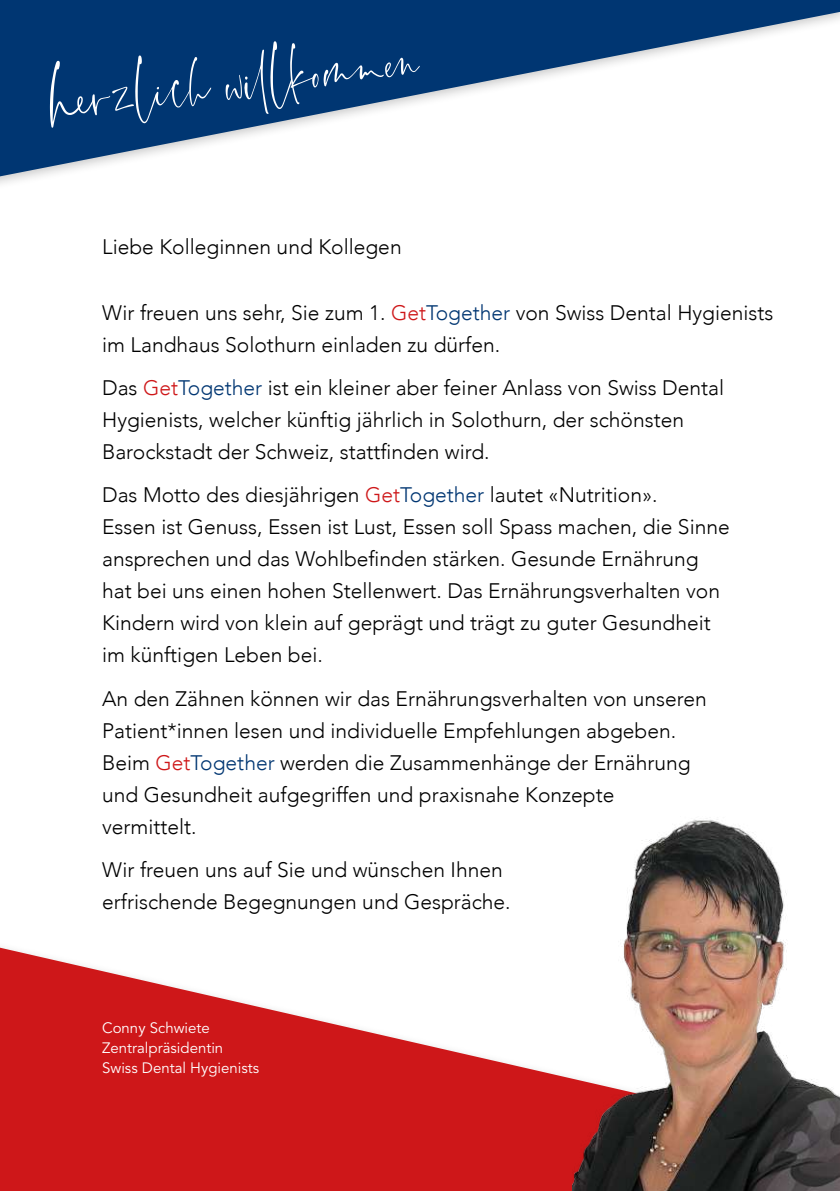
<style>
.page{position:relative;width:840px;height:1191px;background:#fff}
.page>*{position:absolute;margin:0;border:0;box-sizing:border-box;transform-origin:0 0}
.t1{font:64.8px "Santorini";color:#fff}
.t2{font:300 21px/32px "Avenir";color:#000}
.t3{font:15px/20px "Avenir LT";color:#fff}
.s1{color:#ce1719}
.s2{color:#003672}
</style>
<div class="page">
<svg style="left:0;top:947px;width:572px;height:244px;fill:#ce1719"></svg>
<svg style="left:0;top:0;width:839px;height:176px;fill:#003672"></svg>
<img style="left:572px;top:819px;width:267px;height:372px">
<h1 class="t1" style="left:45px;top:63px;width:402px;rotate:-6deg">he rzlich willkommen</h1>
<p class="t2" style="left:102px;top:230px;width:301px">Liebe Kolleginnen und Kollegen</p>
<p class="t2" style="left:102px;top:296px;width:672px">Wir freuen uns sehr, Sie zum 1. <span class="s1">Get</span><span class="s2">Together</span> von Swiss Dental Hygienists im Landhaus Solothurn einladen zu dürfen.</p>
<p class="t2" style="left:102px;top:372px;width:623px">Das <span class="s1">Get</span><span class="s2">Together</span> ist ein kleiner aber feiner Anlass von Swiss Dental<br>Hygienists, welcher künftig jährlich in Solothurn, der schönsten<br>Barockstadt der Schweiz, stattfinden wird.</p>
<p class="t2" style="left:102px;top:479px;width:628px">Das Motto des diesjährigen <span class="s1">Get</span><span class="s2">Together</span> lautet «Nutrition».<br>Essen ist Genuss, Essen ist Lust, Essen soll Spass machen, die Sinne ansprechen und das Wohlbefinden stärken. Gesunde Ernährung hat bei uns einen hohen Stellenwert. Das Ernährungsverhalten von Kindern wird von klein auf geprägt und trägt zu guter Gesundheit im künftigen Leben bei.</p>
<p class="t2" style="left:102px;top:682px;width:605px">An den Zähnen können wir das Ernährungsverhalten von unseren Patient*innen lesen und individuelle Empfehlungen abgeben.<br>Beim <span class="s1">Get</span><span class="s2">Together</span> werden die Zusammenhänge der Ernährung und Gesundheit aufgegriffen und praxisnahe Konzepte vermittelt.</p>
<p class="t2" style="left:102px;top:854px;width:410px">Wir freuen uns auf Sie und wünschen Ihnen erfrischende Begegnungen und Gespräche.</p>
<p class="t3" style="left:102px;top:1018px;width:158px">Conny Schwiete<br>Zentralpräsidentin<br>Swiss Dental Hygienists</p>
</div>
